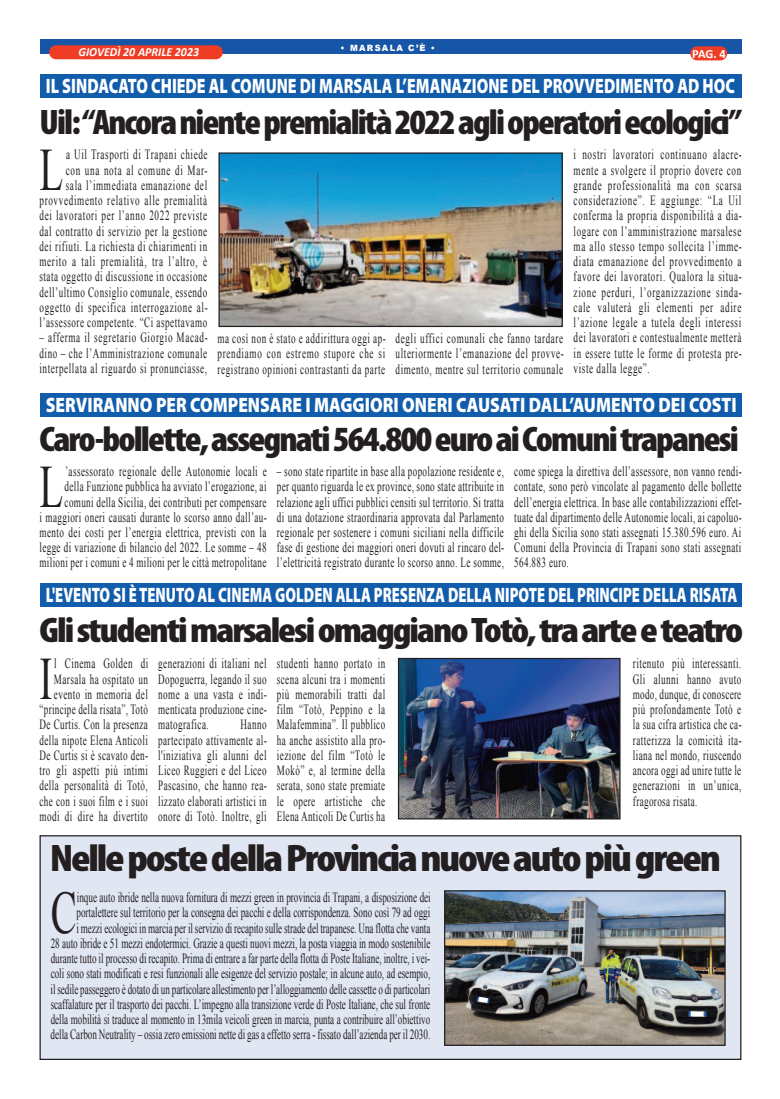
<style>
.page{position:relative;width:780px;height:1099px;background:#fff}
.page>*{position:absolute;margin:0;border:0;box-sizing:border-box;transform-origin:0 0}
.t1{font:60px "Times New Roman";color:#231f20;scale:.65 1}
.t2{font:900 condensed 38.5px "Myriad Pro";letter-spacing:-.05em;color:#231f20;scale:1.14 1}
.t3{font:900 condensed 35.62px "Myriad Pro";letter-spacing:-.05em;color:#231f20;scale:1.06 1}
.t4{font:900 condensed 35.62px "Myriad Pro";letter-spacing:-.05em;color:#231f20;scale:1.07 1}
.t5{font:900 condensed 35.62px "Myriad Pro";letter-spacing:-.05em;color:#231f20;scale:1.13 1}
.t6{font:900 20.88px "Myriad Pro";color:#fff;scale:.7 1}
.t7{font:900 20.88px "Myriad Pro";color:#fff;scale:.76 1}
.t8{font:900 20.88px "Myriad Pro";color:#fff;scale:.83 1}
.t9{font:14px/15.2px "Times New Roman";letter-spacing:.04em;color:#231f20;text-align:justify;scale:.65 1}
.t10{font:14px/15.2px "Times New Roman";color:#231f20;text-align:right;scale:.65 1}
.t11{font:14px/15.2px "Times New Roman";letter-spacing:.07em;color:#231f20;text-align:right;scale:.65 1}
.t12{font:700 12.5px "Calibri";color:#fff}
.t13{font:italic 700 12.38px "Calibri";color:#fff;scale:.96 1}
.t14{font:900 8.62px "Arial";letter-spacing:.15em;color:#fff;scale:.96 1}
</style>
<div class="page">
<div style="left:40px;top:39px;width:701px;height:14px;background:#1755a6"></div>
<div style="left:690px;top:46px;width:37px;height:14px;background:#ef3c25;border-radius:7px"></div>
<div style="left:49px;top:45px;width:174px;height:14px;background:#ef3c25;border-radius:7px"></div>
<div style="left:40px;top:835px;width:700px;height:224px;background:#e1e6f3"></div>
<div style="left:39px;top:835px;width:702px;height:224px;border:1px solid #231f20"></div>
<div style="left:40px;top:74px;width:701px;height:24px;background:#115cab"></div>
<div style="left:40px;top:393px;width:701px;height:23px;background:#115cab"></div>
<div style="left:40px;top:583px;width:701px;height:24px;background:#115cab"></div>
<img style="left:220px;top:154px;width:340px;height:171px">
<div style="left:218px;top:152px;width:344px;height:175px;border:1px solid #231f20"></div>
<img style="left:400px;top:660px;width:218px;height:157px">
<div style="left:398px;top:658px;width:222px;height:161px;border:1px solid #231f20"></div>
<img style="left:446px;top:892px;width:277px;height:151px">
<div style="left:444px;top:890px;width:281px;height:155px;border:1px solid #231f20"></div>
<svg style="left:690px;top:1011px;width:13px;height:5px"></svg>
<svg style="left:478px;top:996px;width:10px;height:6px"></svg>
<p class="t13" style="left:78px;top:47px;width:127px">GIOVEDÌ 20 APRILE 2023</p>
<p class="t14" style="left:340px;top:41px;width:100px">• MARSALA C’È •</p>
<p class="t12" style="left:692px;top:48px;width:35px">PAG. 4</p>
<h3 class="t7" style="left:46px;top:78px;width:908px">IL SINDACATO CHIEDE AL COMUNE DI MARSALA L’EMANAZIONE DEL PROVVEDIMENTO AD HOC</h3>
<h3 class="t3" style="left:40px;top:109px;width:664px">Uil:“Ancoranientepremialità2022aglioperatoriecologici”</h3>
<p class="t11" style="left:39px;top:147px;width:260px">a Uil Trasporti di Trapani chiede<br>con una nota al comune di Mar-<br>sala l’immediata emanazione del provvedimento relativo alle premialità dei lavoratori per l’anno 2022 previste dal contratto di servizio per la gestione dei rifiuti. La richiesta di chiarimenti in merito a tali premialità, tra l’altro, è stata oggetto di discussione in occasione dell’ultimo Consiglio comunale, essendo oggetto di specifica interrogazione al&shy;l’assessore competente. “Ci aspettavamo</p>
<p class="t9" style="left:39px;top:330px;width:260px">– afferma il segretario Giorgio Macad&shy;dino – che l’Amministrazione comunale interpellata al riguardo si pronunciasse,</p>
<p class="t9" style="left:217px;top:331px;width:260px">ma così non è stato e addirittura oggi ap&shy;prendiamo con estremo stupore che si registrano opinioni contrastanti da parte</p>
<p class="t9" style="left:395px;top:331px;width:260px">degli uffici comunali che fanno tardare ulteriormente l’emanazione del provve&shy;dimento, mentre sul territorio comunale</p>
<h1 class="t1" style="left:39px;top:136px;width:38px">L</h1>
<p class="t9" style="left:573px;top:147px;width:260px">i nostri lavoratori continuano alacre&shy;mente a svolgere il proprio dovere con grande professionalità ma con scarsa considerazione”. E aggiunge: “La Uil conferma la propria disponibilità a dia&shy;logare con l’amministrazione marsalese ma allo stesso tempo sollecita l’imme&shy;diata emanazione del provvedimento a favore dei lavoratori. Qualora la situa&shy;zione perduri, l’organizzazione sinda&shy;cale valuterà gli elementi per adire l’azione legale a tutela degli interessi dei lavoratori e contestualmente metterà in essere tutte le forme di protesta pre&shy;viste dalla legge”.</p>
<h3 class="t8" style="left:46px;top:397px;width:833px">SERVIRANNO PER COMPENSARE I MAGGIORI ONERI CAUSATI DALL’AUMENTO DEI COSTI</h3>
<h3 class="t4" style="left:40px;top:426px;width:655px">Caro-bollette,assegnati564.800euroaiComunitrapanesi</h3>
<p class="t9" style="left:39px;top:463px;width:351px;text-align:right">’assessorato regionale delle Autonomie locali e<br>della Funzione pubblica ha avviato l’erogazione, ai comuni della Sicilia, dei contributi per compensare<br>i maggiori oneri causati durante lo scorso anno dall’au&shy;mento dei costi per l’energia elettrica, previsti con la legge di variazione di bilancio del 2022. Le somme – 48 milioni per i comuni e 4 milioni per le città metropolitane</p>
<p class="t9" style="left:277px;top:463px;width:351px">– sono state ripartite in base alla popolazione residente e, per quanto riguarda le ex province, sono state attribuite in relazione agli uffici pubblici censiti sul territorio. Si tratta di una dotazione straordinaria approvata dal Parlamento regionale per sostenere i comuni siciliani nella difficile fase di gestione dei maggiori oneri dovuti al rincaro del&shy;l’elettricità registrato durante lo scorso anno. Le somme,</p>
<p class="t9" style="left:514px;top:463px;width:351px">come spiega la direttiva dell’assessore, non vanno rendi&shy;contate, sono però vincolate al pagamento delle bollette dell’energia elettrica. In base alle contabilizzazioni effet&shy;tuate dal dipartimento delle Autonomie locali, ai capoluo&shy;ghi della Sicilia sono stati assegnati 15.380.596 euro. Ai Comuni della Provincia di Trapani sono stati assegnati 564.883 euro.</p>
<h1 class="t1" style="left:39px;top:453px;width:38px">L</h1>
<h3 class="t6" style="left:46px;top:587px;width:989px">L'EVENTO SI È TENUTO AL CINEMA GOLDEN ALLA PRESENZA DELLA NIPOTE DEL PRINCIPE DELLA RISATA</h3>
<h3 class="t5" style="left:40px;top:617px;width:624px">GlistudentimarsalesiomaggianoTotò,traarteeteatro</h3>
<p class="t9" style="left:39px;top:656px;width:169px;text-align:right">l Cinema Golden di<br>Marsala ha ospitato un evento in memoria del “principe della risata”, Totò<br>De Curtis. Con la presenza della nipote Elena Anticoli<br>De Curtis si è scavato den&shy;tro gli aspetti più intimi della personalità di Totò, che con i suoi film e i suoi modi di dire ha divertito</p>
<p class="t9" style="left:158px;top:656px;width:169px">generazioni di italiani nel Dopoguerra, legando il suo nome a una vasta e indi&shy;menticata produzione cine&shy;matografica.</p>
<h1 class="t1" style="left:39px;top:645px;width:21px">I</h1>
<p class="t9" style="left:158px;top:717px;width:169px;text-indent:82px">Hanno partecipato attivamente al&shy;l'iniziativa gli alunni del Liceo Ruggieri e del Liceo Pascasino, che hanno rea&shy;lizzato elaborati artistici in onore di Totò. Inoltre, gli</p>
<p class="t9" style="left:277px;top:656px;width:169px">studenti hanno portato in scena alcuni tra i momenti più memorabili tratti dal film “Totò, Peppino e la Malafemmina”. Il pubblico ha anche assistito alla pro&shy;iezione del film “Totò le Mokò” e, al termine della serata, sono state premiate le opere artistiche che Elena Anticoli De Curtis ha</p>
<p class="t9" style="left:633px;top:656px;width:169px">ritenuto più interessanti.<br>Gli alunni hanno avuto modo, dunque, di conoscere più profondamente Totò e la sua cifra artistica che ca&shy;ratterizza la comicità ita&shy;liana nel mondo, riuscendo ancora oggi ad unire tutte le generazioni in un’unica, fragorosa risata.</p>
<h2 class="t2" style="left:50px;top:845px;width:590px">NellepostedellaProvincianuoveautopiùgreen</h2>
<h1 class="t1" style="left:51px;top:879px;width:41px">C</h1>
<p class="t10" style="left:51px;top:889px;width:586px">inque auto ibride nella nuova fornitura di mezzi green in provincia di Trapani, a disposizione dei portalettere sul territorio per la consegna dei pacchi e della corrispondenza. Sono così 79 ad oggi<br>i mezzi ecologici in marcia per il servizio di recapito sulle strade del trapanese. Una flotta che vanta<br>28 auto ibride e 51 mezzi endotermici. Grazie a questi nuovi mezzi, la posta viaggia in modo sostenibile durante tutto il processo di recapito. Prima di entrare a far parte della flotta di Poste Italiane, inoltre, i vei&shy;coli sono stati modificati e resi funzionali alle esigenze del servizio postale; in alcune auto, ad esempio, il sedile passeggero è dotato di un particolare allestimento per l’alloggiamento delle cassette o di particolari scaffalature per il trasporto dei pacchi. L’impegno alla transizione verde di Poste Italiane, che sul fronte della mobilità si traduce al momento in 13mila veicoli green in marcia, punta a contribuire all’obiettivo della Carbon Neutrality – ossia zero emissioni nette di gas a effetto serra - fissato dall’azienda per il 2030.</p>
</div>
